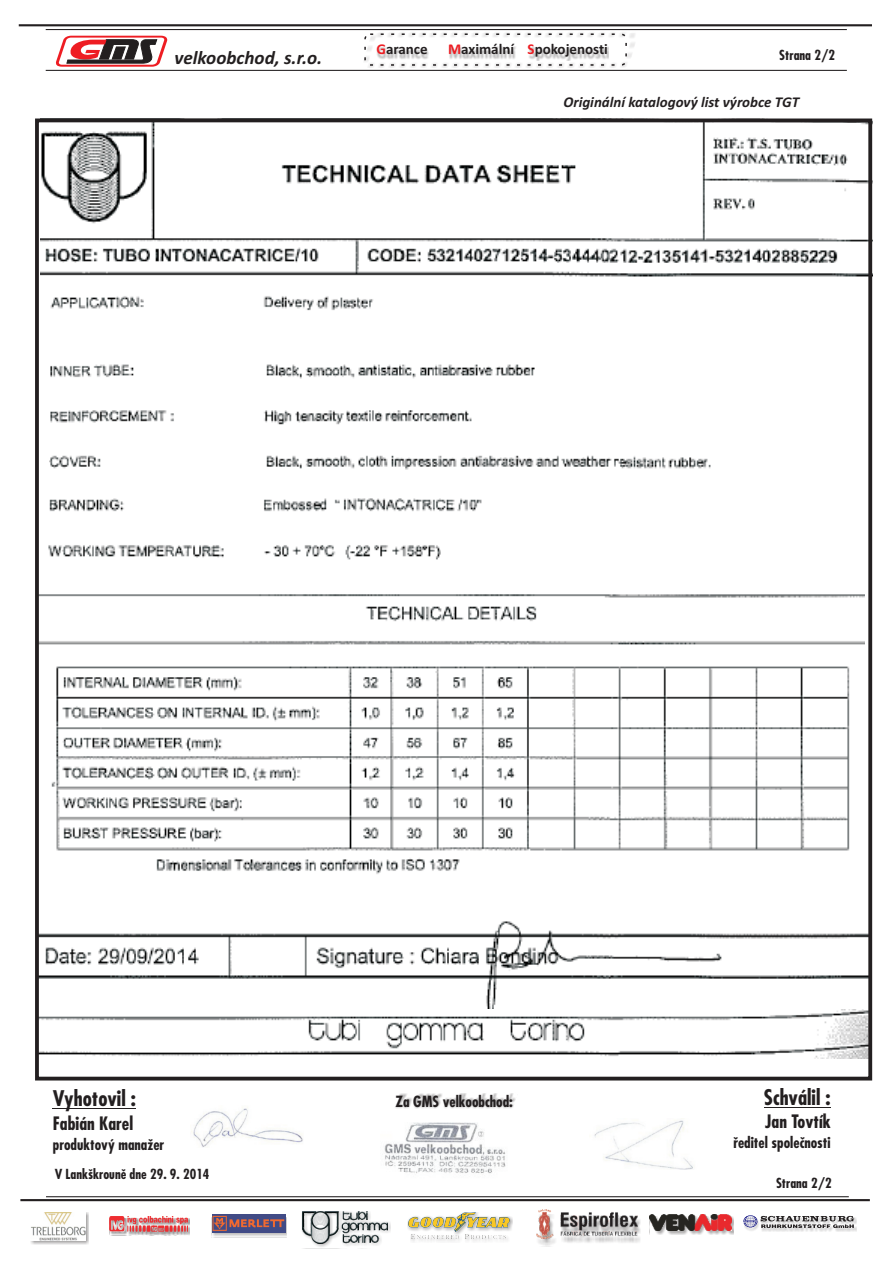
<style>
.page{position:relative;width:893px;height:1263px;background:#fff}
.page>*{position:absolute;margin:0;border:0;box-sizing:border-box;transform-origin:0 0}
.t1{font:700 21px "Fujiyama";color:#231f20}
.t2{font:italic 700 19.2px "Calibri";color:#231f20}
.t3{font:700 18px "Fujiyama";color:#231f20}
.t4{font:700 15px "Fujiyama";color:#231f20}
.t5{font:italic 700 15px "Calibri";color:#231f20}
.t6{font:700 15px "Calibri";color:#231f20}
.t7{font:700 13.5px "Fujiyama";color:#231f20}
.s1{color:#ee1d23}
</style>
<div class="page">
<hr style="left:19px;top:24px;width:853px;height:2px;background:#231f20">
<hr style="left:46px;top:29px;width:801px;height:1px;background:#231f20">
<hr style="left:20px;top:1199px;width:850px;height:2px;background:#231f20">
<hr style="left:46px;top:1196px;width:803px;height:1px;background:#231f20">
<hr style="left:46px;top:70px;width:801px;height:1px;background:#231f20">
<div style="left:744px;top:1217px;width:112px;height:15px;background:#231f20;opacity:.2"></div>
<svg style="left:743px;top:1215px;width:111px;height:14px"></svg>
<div style="left:407px;top:1213px;width:106px;height:30px;background:#231f20;opacity:.39"></div>
<img style="left:408px;top:1212px;width:102px;height:26px">
<div style="left:536px;top:1214px;width:105px;height:32px;background:#231f20;opacity:.44"></div>
<img style="left:536px;top:1210px;width:101px;height:28px">
<div style="left:212px;top:1217px;width:75px;height:20px;background:#231f20;opacity:.28"></div>
<img style="left:212px;top:1215px;width:73px;height:17px">
<div style="left:650px;top:1216px;width:84px;height:18px;background:#231f20;opacity:.35"></div>
<img style="left:649px;top:1215px;width:82px;height:16px">
<div style="left:301px;top:1211px;width:90px;height:37px;background:#231f20;opacity:.38"></div>
<img style="left:303px;top:1211px;width:85px;height:32px">
<div style="left:110px;top:1218px;width:80px;height:17px;background:#231f20;opacity:.45"></div>
<img style="left:110px;top:1217px;width:78px;height:14px">
<div style="left:30px;top:1213px;width:59px;height:32px;background:#231f20;opacity:.49"></div>
<img style="left:31px;top:1213px;width:55px;height:28px">
<svg style="left:367px;top:32px;width:268px;height:36px"></svg>
<div style="left:364px;top:33px;width:263px;height:33px;border:2px dashed #231f20;border-radius:5px"></div>
<svg style="left:56px;top:36px;width:112px;height:31px"></svg>
<hr style="left:53px;top:1108px;width:83px;height:1px;background:#231f20">
<hr style="left:764px;top:1106px;width:67px;height:1px;background:#231f20">
<svg style="left:395px;top:1093px;width:121px;height:15px"></svg>
<img style="left:191px;top:1107px;width:112px;height:40px">
<img style="left:384px;top:1122px;width:122px;height:52px">
<img style="left:594px;top:1120px;width:99px;height:49px">
<img style="left:40px;top:118px;width:833px;height:162px">
<img style="left:49px;top:296px;width:662px;height:174px">
<img style="left:48px;top:498px;width:434px;height:62px">
<img style="left:40px;top:594px;width:825px;height:51px">
<img style="left:51px;top:666px;width:799px;height:185px">
<img style="left:156px;top:858px;width:304px;height:16px">
<img style="left:40px;top:921px;width:827px;height:88px">
<img style="left:40px;top:1009px;width:827px;height:50px">
<div style="left:35px;top:119px;width:837px;height:961px;border:4px solid #231f20"></div>
<p class="t2" style="left:175px;top:50px;width:149px">velkoobchod, s.r.o.</p>
<p class="t6" style="left:376px;top:43px;width:53px"><span class="s1">G</span>arance</p>
<p class="t6" style="left:448px;top:43px;width:161px"><span class="s1">M</span>aximální <span class="s1">S</span>pokojenosti</p>
<p class="t7" style="left:779px;top:50px;width:57px">Strana 2/2</p>
<p class="t5" style="left:563px;top:96px;width:237px">Originální katalogový list výrobce TGT</p>
<h1 class="t1" style="left:53px;top:1091px;width:85px">Vyhotovil :</h1>
<p class="t3" style="left:53px;top:1117px;width:82px">Fabián Karel</p>
<p class="t4" style="left:53px;top:1139px;width:113px">produktový manažer</p>
<p class="t7" style="left:55px;top:1168px;width:156px">V Lankškrounì dne 29. 9. 2014</p>
<p class="t4" style="left:395px;top:1096px;width:119px">Za GMS velkoobchod:</p>
<h1 class="t1" style="left:764px;top:1089px;width:68px">Schválil :</h1>
<p class="t3" style="left:765px;top:1115px;width:67px">Jan Tovtík</p>
<p class="t4" style="left:733px;top:1137px;width:99px">øeditel spoleènosti</p>
<p class="t7" style="left:776px;top:1178px;width:57px">Strana 2/2</p>
</div>
